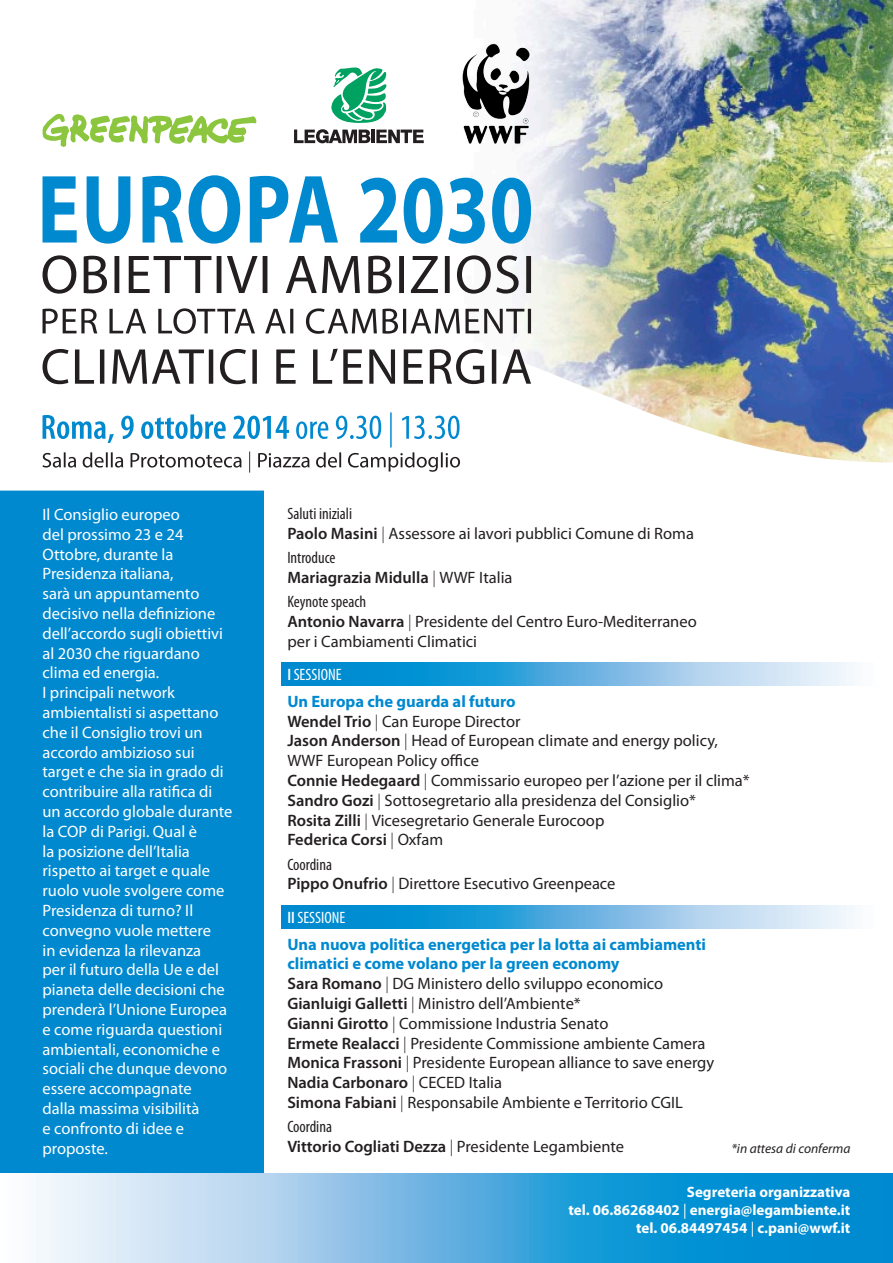
<style>
.page{position:relative;width:893px;height:1263px;background:#fff}
.page>*{position:absolute;margin:0;border:0;box-sizing:border-box;transform-origin:0 0}
.t1{font:16.5px "Myriad Pro";color:#231f20}
.t2{font:16.5px/19.8px "Myriad Pro";color:#fff}
.t3{font:600 16.5px "Myriad Pro";color:#231f20}
.t4{font:700 16.5px "Myriad Pro";color:#0089cf}
.t5{font:condensed 16.5px "Myriad Pro";color:#231f20}
.t6{font:condensed 16.5px "Myriad Pro";color:#fff}
.t7{font:700 15px "Myriad Pro";color:#fff}
.t8{font:italic 13.5px "Myriad Pro";color:#231f20}
.s1{font-weight:600}
.s2{font-weight:300}
.s3{font-weight:400}
</style>
<div class="page">
<svg style="left:282px;top:905px;width:573px;height:24px;background:#61b4e1"></svg>
<div style="left:0;top:491px;width:263px;height:772px;background:#0089cf"></div>
<img style="left:256px;top:0;width:637px;height:301px">
<img style="left:0;top:301px;width:893px;height:190px">
<img style="left:461px;top:43px;width:70px;height:100px">
<svg style="left:43px;top:114px;width:213px;height:33px"></svg>
<svg style="left:294px;top:67px;width:130px;height:76px"></svg>
<svg style="left:0;top:1173px;width:893px;height:90px;background:#68b7e3"></svg>
<svg style="left:282px;top:662px;width:573px;height:24px;background:#61b4e1"></svg>
<svg style="left:43px;top:175px;width:488px;height:69px"></svg>
<svg style="left:43px;top:255px;width:488px;height:39px"></svg>
<svg style="left:43px;top:308px;width:488px;height:26px"></svg>
<svg style="left:43px;top:349px;width:488px;height:35px"></svg>
<svg style="left:43px;top:412px;width:417px;height:61px"></svg>
<p class="t2" style="left:43px;top:505px;width:182px">Il Consiglio europeo<br>del prossimo 23 e 24<br>Ottobre, durante la<br>Presidenza italiana,<br>sarà un appuntamento decisivo nella definizione dell’accordo sugli obiettivi al 2030 che riguardano clima ed energia.</p>
<p class="t2" style="left:43px;top:683px;width:191px">I principali network ambientalisti si aspettano che il Consiglio trovi un accordo ambizioso sui target e che sia in grado di contribuire alla ratifica di un accordo globale durante la COP di Parigi. Qual è<br>la posizione dell’Italia rispetto ai target e quale ruolo vuole svolgere come<br>Presidenza di turno? Il convegno vuole mettere<br>in evidenza la rilevanza<br>per il futuro della Ue e del pianeta delle decisioni che prenderà l’Unione Europea e come riguarda questioni ambientali, economiche e sociali che dunque devono essere accompagnate<br>dalla massima visibilità<br>e confronto di idee e proposte.</p>
<p class="t5" style="left:287px;top:505px;width:66px">Saluti iniziali</p>
<p class="t1" style="left:287px;top:524px;width:408px"><span class="s1">Paolo Masini</span> <span class="s2">|</span> Assessore ai lavori pubblici Comune di Roma</p>
<p class="t5" style="left:287px;top:549px;width:50px">Introduce</p>
<p class="t3" style="left:287px;top:568px;width:227px">Mariagrazia Midulla <span class="s2">|</span> <span class="s3">WWF Italia</span></p>
<p class="t5" style="left:287px;top:593px;width:80px">Keynote speach</p>
<p class="t1" style="left:287px;top:612px;width:411px"><span class="s1">Antonio Navarra</span> <span class="s2">|</span> Presidente del Centro Euro-Mediterraneo</p>
<p class="t1" style="left:287px;top:632px;width:191px">per i Cambiamenti Climatici</p>
<p class="t6" style="left:287px;top:666px;width:56px"><span class="s1">I</span> SESSIONE</p>
<p class="t4" style="left:287px;top:692px;width:230px">Un Europa che guarda al futuro</p>
<p class="t1" style="left:287px;top:712px;width:235px"><span class="s1">Wendel Trio</span> <span class="s2">|</span> Can Europe Director</p>
<p class="t1" style="left:287px;top:732px;width:432px"><span class="s1">Jason Anderson</span> <span class="s2">|</span> Head of European climate and energy policy,</p>
<p class="t1" style="left:287px;top:752px;width:193px">WWF European Policy office</p>
<p class="t1" style="left:287px;top:771px;width:464px"><span class="s1">Connie Hedegaard</span> <span class="s2">|</span> Commissario europeo per l’azione per il clima*</p>
<p class="t1" style="left:287px;top:791px;width:410px"><span class="s1">Sandro Gozi</span> <span class="s2">|</span> Sottosegretario alla presidenza del Consiglio*</p>
<p class="t1" style="left:287px;top:811px;width:318px"><span class="s1">Rosita Zilli</span> <span class="s2">|</span> Vicesegretario Generale Eurocoop</p>
<p class="t3" style="left:287px;top:831px;width:157px">Federica Corsi <span class="s2">|</span> <span class="s3">Oxfam</span></p>
<p class="t5" style="left:287px;top:855px;width:46px">Coordina</p>
<p class="t1" style="left:287px;top:875px;width:330px"><span class="s1">Pippo Onufrio</span> <span class="s2">|</span> Direttore Esecutivo Greenpeace</p>
<p class="t6" style="left:287px;top:909px;width:59px"><span class="s1">II</span> SESSIONE</p>
<p class="t4" style="left:287px;top:935px;width:420px">Una nuova politica energetica per la lotta ai cambiamenti</p>
<p class="t4" style="left:287px;top:954px;width:334px">climatici e come volano per la green economy</p>
<p class="t1" style="left:287px;top:975px;width:377px"><span class="s1">Sara Romano</span> <span class="s2">|</span> DG Ministero dello sviluppo economico</p>
<p class="t1" style="left:287px;top:994px;width:295px"><span class="s1">Gianluigi Galletti</span> <span class="s2">|</span> Ministro dell’Ambiente*</p>
<p class="t1" style="left:287px;top:1014px;width:323px"><span class="s1">Gianni Girotto</span> <span class="s2">|</span> Commissione Industria Senato</p>
<p class="t1" style="left:287px;top:1034px;width:420px"><span class="s1">Ermete Realacci</span> <span class="s2">|</span> Presidente Commissione ambiente Camera</p>
<p class="t1" style="left:287px;top:1054px;width:428px"><span class="s1">Monica Frassoni</span> <span class="s2">|</span> Presidente European alliance to save energy</p>
<p class="t3" style="left:287px;top:1073px;width:216px">Nadia Carbonaro <span class="s2">|</span> <span class="s3">CECED Italia</span></p>
<p class="t1" style="left:287px;top:1093px;width:397px"><span class="s1">Simona Fabiani</span> <span class="s2">|</span> Responsabile Ambiente e Territorio CGIL</p>
<p class="t5" style="left:287px;top:1118px;width:46px">Coordina</p>
<p class="t3" style="left:287px;top:1137px;width:338px">Vittorio Cogliati Dezza <span class="s2">|</span> <span class="s3">Presidente Legambiente</span></p>
<p class="t8" style="left:731px;top:1141px;width:121px">*in attesa di conferma</p>
<p class="t7" style="left:687px;top:1184px;width:165px">Segreteria organizzativa</p>
<p class="t7" style="left:569px;top:1202px;width:283px">tel. 06.86268402 <span class="s3">|</span> energia@legambiente.it</p>
<p class="t7" style="left:636px;top:1220px;width:216px">tel. 06.84497454 <span class="s3">|</span> c.pani@wwf.it</p>
</div>
